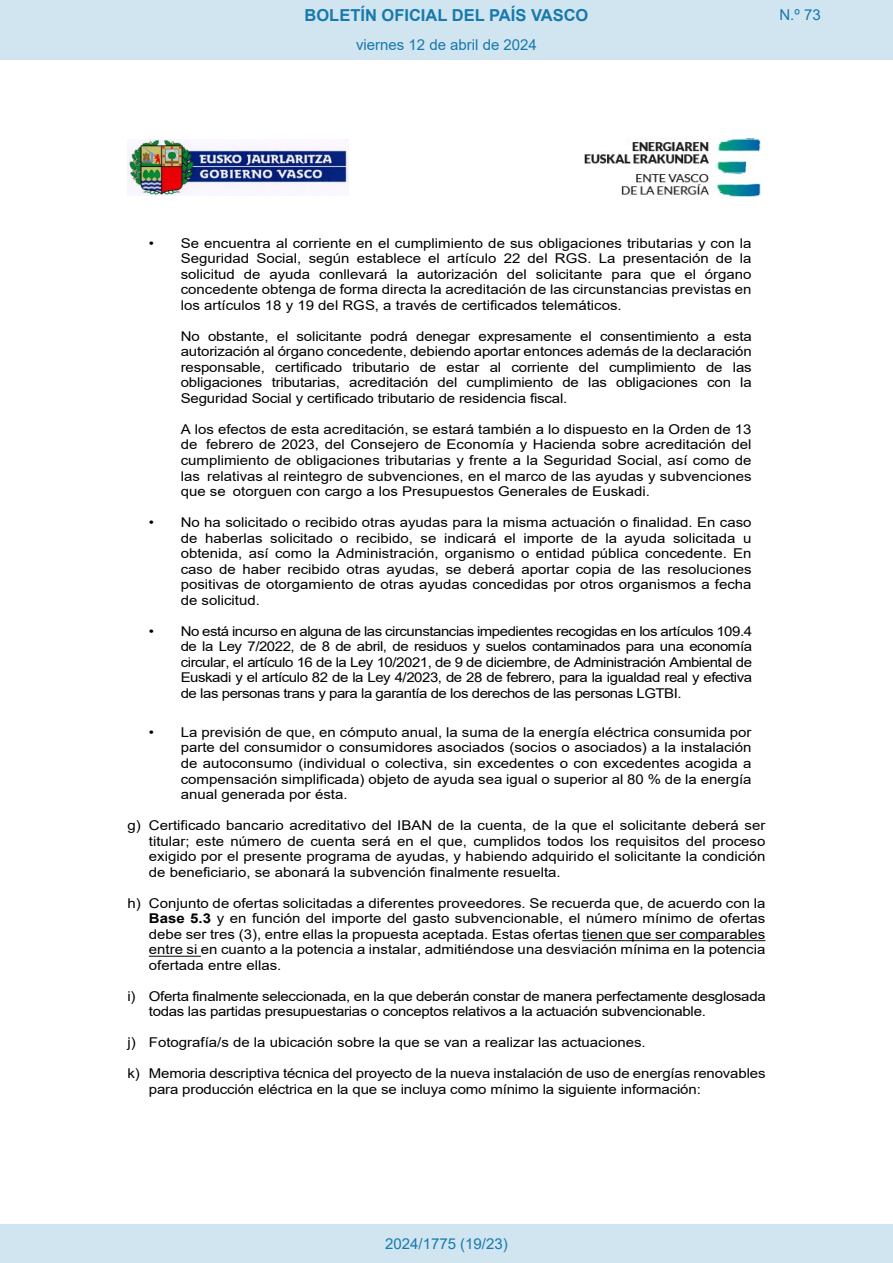
<style>
.page{position:relative;width:893px;height:1263px;background:#fff}
.page>*{position:absolute;margin:0;border:0;box-sizing:border-box;transform-origin:0 0}
.t1{font:700 16.5px "Arial";color:#1879ad}
.Paginacion_Centro{font:15px "Arial";color:#1879ad}
.t2{font:13.5px/15.5px "Arial";letter-spacing:-.01em;color:#000;text-align:justify;scale:1.11 1}
.t3{font:13.5px/15.5px "Arial";letter-spacing:-.01em;color:#000;text-align:justify;scale:1.1 1}
.s1{font-weight:700}
</style>
<div class="page">
<img style="left:128px;top:139px;width:221px;height:57px">
<img style="left:584px;top:139px;width:177px;height:57px">
<hr style="left:582px;top:940px;width:183px;height:1px;background:#000">
<hr style="left:149px;top:956px;width:52px;height:1px;background:#000">
<div style="left:0;top:0;width:893px;height:60px;background:#d0e5f0"></div>
<div style="left:0;top:1225px;width:893px;height:38px;background:#d0e5f0"></div>
<p class="t1" style="left:305px;top:3px;width:285px">BOLETÍN OFICIAL DEL PAÍS VASCO</p>
<p class="Paginacion_Centro" style="left:779px;top:5px;width:43px">N.º 73</p>
<p class="Paginacion_Centro" style="left:356px;top:35px;width:182px">viernes 12 de abril de 2024</p>
<p class="t3" style="left:181px;top:235px;width:520px;text-indent:-32px">• Se encuentra al corriente en el cumplimiento de sus obligaciones tributarias y con la Seguridad Social, según establece el artículo 22 del RGS. La presentación de la solicitud de ayuda conllevará la autorización del solicitante para que el órgano concedente obtenga de forma directa la acreditación de las circunstancias previstas en los artículos 18 y 19 del RGS, a través de certificados telemáticos.</p>
<p class="t2" style="left:181px;top:328px;width:516px">No obstante, el solicitante podrá denegar expresamente el consentimiento a esta autorización al órgano concedente, debiendo aportar entonces además de la declaración responsable, certificado tributario de estar al corriente del cumplimiento de las obligaciones tributarias, acreditación del cumplimiento de las obligaciones con la Seguridad Social y certificado tributario de residencia fiscal.</p>
<p class="t2" style="left:181px;top:421px;width:516px">A los efectos de esta acreditación, se estará también a lo dispuesto en la Orden de 13 de febrero de 2023, del Consejero de Economía y Hacienda sobre acreditación del cumplimiento de obligaciones tributarias y frente a la Seguridad Social, así como de las relativas al reintegro de subvenciones, en el marco de las ayudas y subvenciones que se otorguen con cargo a los Presupuestos Generales de Euskadi.</p>
<p class="t3" style="left:181px;top:514px;width:520px;text-indent:-32px">• No ha solicitado o recibido otras ayudas para la misma actuación o finalidad. En caso de haberlas solicitado o recibido, se indicará el importe de la ayuda solicitada u obtenida, así como la Administración, organismo o entidad pública concedente. En caso de haber recibido otras ayudas, se deberá aportar copia de las resoluciones positivas de otorgamiento de otras ayudas concedidas por otros organismos a fecha de solicitud.</p>
<p class="t2" style="left:181px;top:623px;width:516px;text-indent:-32px">• No está incurso en alguna de las circunstancias impedientes recogidas en los artículos 109.4 de la Ley 7/2022, de 8 de abril, de residuos y suelos contaminados para una economía circular, el artículo 16 de la Ley 10/2021, de 9 de diciembre, de Administración Ambiental de Euskadi y el artículo 82 de la Ley 4/2023, de 28 de febrero, para la igualdad real y efectiva de las personas trans y para la garantía de los derechos de las personas LGTBI.</p>
<p class="t3" style="left:181px;top:724px;width:520px;text-indent:-32px">• La previsión de que, en cómputo anual, la suma de la energía eléctrica consumida por parte del consumidor o consumidores asociados (socios o asociados) a la instalación de autoconsumo (individual o colectiva, sin excedentes o con excedentes acogida a compensación simplificada) objeto de ayuda sea igual o superior al 80 % de la energía anual generada por ésta.</p>
<p class="t2" style="left:149px;top:817px;width:557px;text-indent:-21px">g) Certificado bancario acreditativo del IBAN de la cuenta, de la que el solicitante deberá ser titular; este número de cuenta será en el que, cumplidos todos los requisitos del proceso exigido por el presente programa de ayudas, y habiendo adquirido el solicitante la condición de beneficiario, se abonará la subvención finalmente resuelta.</p>
<p class="t2" style="left:149px;top:895px;width:557px;text-indent:-21px">h) Conjunto de ofertas solicitadas a diferentes proveedores. Se recuerda que, de acuerdo con la <span class="s1">Base 5.3</span> y en función del importe del gasto subvencionable, el número mínimo de ofertas debe ser tres (3), entre ellas la propuesta aceptada. Estas ofertas tienen que ser comparables entre si en cuanto a la potencia a instalar, admitiéndose una desviación mínima en la potencia ofertada entre ellas.</p>
<p class="t2" style="left:149px;top:988px;width:557px;text-indent:-21px">i) Oferta finalmente seleccionada, en la que deberán constar de manera perfectamente desglosada todas las partidas presupuestarias o conceptos relativos a la actuación subvencionable.</p>
<p class="t2" style="left:128px;top:1035px;width:468px">j) Fotografía/s de la ubicación sobre la que se van a realizar las actuaciones.</p>
<p class="t2" style="left:149px;top:1066px;width:557px;text-indent:-21px">k) Memoria descriptiva técnica del proyecto de la nueva instalación de uso de energías renovables para producción eléctrica en la que se incluya como mínimo la siguiente información:</p>
<p class="Paginacion_Centro" style="left:385px;top:1234px;width:124px">2024/1775 (19/23)</p>
</div>
